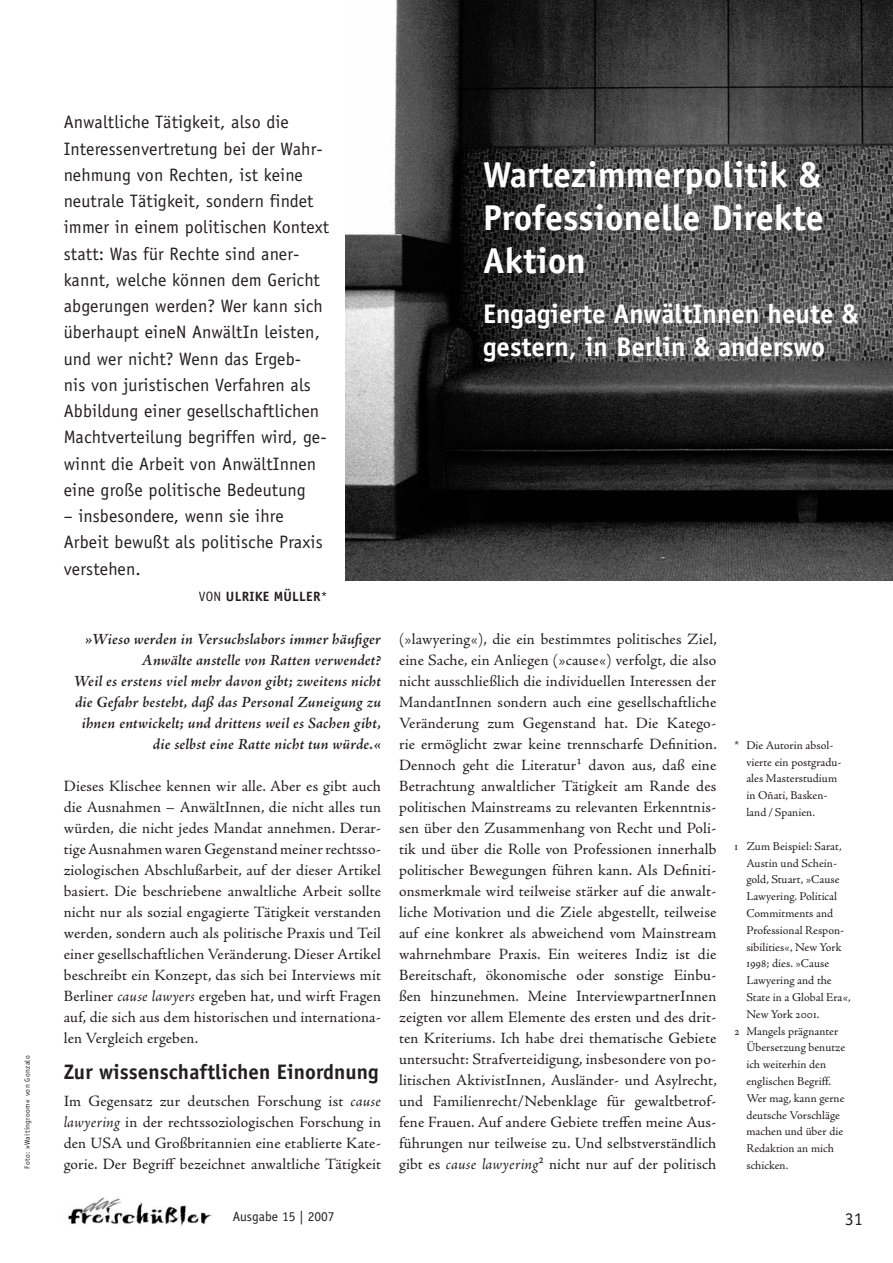
<style>
.page{position:relative;width:893px;height:1263px;background:#fff}
.page>*{position:absolute;margin:0;border:0;box-sizing:border-box;transform-origin:0 0}
.t1{font:700 36px/43.2px "Officina Sans";color:#fff;text-align:justify}
.t2{font:700 27px/32.4px "Officina Sans";color:#fff}
.t3{font:700 21px "Officina Sans";letter-spacing:.005em;color:#231f20}
.t4{font:18px/26.2px "Officina Sans";letter-spacing:.01em;color:#231f20}
.t5{font:15.75px/21px "Adobe Jenson Pro";letter-spacing:.01em;color:#231f20;text-align:justify}
.t6{font:italic 600 15.75px/21px "Adobe Jenson Pro";letter-spacing:.01em;color:#231f20;text-align:right}
.t7{font:700 13.5px "Officina Sans";letter-spacing:.02em;color:#231f20}
.t8{font:13.5px "Officina Sans";color:#231f20}
.t9{font:12px/16.8px "Adobe Jenson Pro";color:#231f20}
.t10{font:7.5px "Officina Sans";letter-spacing:.05em;color:#231f20}
.s1{font-weight:400}
.s2{font-style:italic}
</style>
<div class="page">
<img style="left:68px;top:1197px;width:144px;height:29px">
<img style="left:345px;top:0;width:548px;height:581px">
<p class="t10" style="left:23px;top:1169px;width:115px;rotate:-90deg">Foto: »Waitingroom« von Gonzalo</p>
<p class="t4" style="left:64px;top:109px;width:267px">Anwaltliche Tätigkeit, also die Interessenvertretung bei der Wahr&shy;nehmung von Rechten, ist keine neutrale Tätigkeit, sondern findet immer in einem politischen Kontext statt: Was für Rechte sind aner&shy;kannt, welche können dem Gericht abgerungen werden? Wer kann sich überhaupt eineN AnwältIn leisten, und wer nicht? Wenn das Ergeb-<br>nis von juristischen Verfahren als Abbildung einer gesellschaftlichen Machtverteilung begriffen wird, ge&shy;winnt die Arbeit von AnwältInnen eine große politische Bedeutung</p>
<p class="t4" style="left:64px;top:503px;width:260px">– insbesondere, wenn sie ihre<br>Arbeit bewußt als politische Praxis verstehen.</p>
<p class="t7" style="left:199px;top:588px;width:51px"><span class="s1">Von</span> Ulrike</p>
<p class="t7" style="left:274px;top:588px;width:55px">Müller<span class="s1">*</span></p>
<p class="t6" style="left:74px;top:629px;width:309px">»Wieso werden in Versuchslabors immer häufiger Anwälte anstelle von Ratten verwendet?<br>Weil es erstens viel mehr davon gibt; zweitens nicht die Gefahr besteht, daß das Personal Zuneigung zu ihnen entwickelt; und drittens weil es Sachen gibt, die selbst eine Ratte nicht tun würde.«</p>
<p class="t5" style="left:64px;top:776px;width:319px">Dieses Klischee kennen wir alle. Aber es gibt auch die Ausnahmen – AnwältInnen, die nicht alles tun würden, die nicht jedes Mandat annehmen. Derar&shy;tige Ausnahmen waren Gegenstand meiner rechtsso&shy;ziologischen Abschlußarbeit, auf der dieser Artikel basiert. Die beschriebene anwaltliche Arbeit sollte nicht nur als sozial engagierte Tätigkeit verstanden werden, sondern auch als politische Praxis und Teil einer gesellschaftlichen Veränderung. Dieser Artikel beschreibt ein Konzept, das sich bei Interviews mit Berliner <span class="s2">cause lawyers</span> ergeben hat, und wirft Fragen auf, die sich aus dem historischen und internationa&shy;len Vergleich ergeben.</p>
<h3 class="t3" style="left:64px;top:1059px;width:316px">Zur wissenschaftlichen Einordnung</h3>
<p class="t5" style="left:64px;top:1091px;width:319px">Im Gegensatz zur deutschen Forschung ist <span class="s2">cause lawyering</span> in der rechtssoziologischen Forschung in den USA und Großbritannien eine etablierte Kate&shy;gorie. Der Begriff bezeichnet anwaltliche Tätigkeit</p>
<h1 class="t1" style="left:483px;top:152px;width:342px">Wartezimmerpolitik &amp; Professionelle Direkte Aktion</h1>
<h2 class="t2" style="left:483px;top:298px;width:376px">Engagierte AnwältInnen heute &amp; gestern, in Berlin &amp; anderswo</h2>
<p class="t5" style="left:399px;top:629px;width:319px">(»lawyering«), die ein bestimmtes politisches Ziel, eine Sache, ein Anliegen (»cause«) verfolgt, die also nicht ausschließlich die individuellen Interessen der MandantInnen sondern auch eine gesellschaftliche Veränderung zum Gegenstand hat. Die Katego&shy;rie ermöglicht zwar keine trennscharfe Definition.<br>Dennoch geht die Literatur¹ davon aus, daß eine Betrachtung anwaltlicher Tätigkeit am Rande des politischen Mainstreams zu relevanten Erkenntnis&shy;sen über den Zusammenhang von Recht und Poli&shy;tik und über die Rolle von Professionen innerhalb politischer Bewegungen führen kann. Als Definiti&shy;onsmerkmale wird teilweise stärker auf die anwalt&shy;liche Motivation und die Ziele abgestellt, teilweise auf eine konkret als abweichend vom Mainstream wahrnehmbare Praxis. Ein weiteres Indiz ist die Bereitschaft, ökonomische oder sonstige Einbu&shy;ßen hinzunehmen. Meine InterviewpartnerInnen zeigten vor allem Elemente des ersten und des drit&shy;ten Kriteriums. Ich habe drei thematische Gebiete untersucht: Strafverteidigung, insbesondere von po&shy;litischen AktivistInnen, Ausländer- und Asylrecht, und Familienrecht/Nebenklage für gewaltbetrof&shy;fene Frauen. Auf andere Gebiete treffen meine Aus&shy;führungen nur teilweise zu. Und selbstverständlich gibt es <span class="s2">cause lawyering</span>² nicht nur auf der politisch</p>
<p class="t9" style="left:746px;top:737px;width:97px;text-indent:-12px">* Die Autorin absol&shy;vierte ein postgradu&shy;ales Masterstudium in Oñati, Basken&shy;land /Spanien.</p>
<p class="t9" style="left:734px;top:838px;width:109px">1 Zum Beispiel: Sarat,</p>
<p class="t9" style="left:746px;top:854px;width:92px">Austin und Schein-</p>
<p class="t9" style="left:746px;top:871px;width:95px">gold, Stuart, »Cause</p>
<p class="t9" style="left:746px;top:888px;width:92px">Lawyering. Political</p>
<p class="t9" style="left:746px;top:905px;width:88px">Commitments and</p>
<p class="t9" style="left:746px;top:922px;width:99px">Professional Respon-</p>
<p class="t9" style="left:746px;top:938px;width:97px">sibilities«, New York</p>
<p class="t9" style="left:746px;top:955px;width:84px">1998; dies. »Cause</p>
<p class="t9" style="left:746px;top:972px;width:87px">Lawyering and the</p>
<p class="t9" style="left:746px;top:989px;width:106px">State in a Global Era«,</p>
<p class="t9" style="left:746px;top:1006px;width:74px">New York 2001.</p>
<p class="t9" style="left:734px;top:1022px;width:105px">2 Mangels prägnanter</p>
<p class="t9" style="left:746px;top:1039px;width:100px">Übersetzung benutze</p>
<p class="t9" style="left:746px;top:1056px;width:81px">ich weiterhin den</p>
<p class="t9" style="left:746px;top:1073px;width:86px">englischen Begriff.</p>
<p class="t9" style="left:746px;top:1090px;width:100px">Wer mag, kann gerne</p>
<p class="t9" style="left:746px;top:1106px;width:95px">deutsche Vorschläge</p>
<p class="t9" style="left:746px;top:1123px;width:98px">machen und über die</p>
<p class="t9" style="left:746px;top:1140px;width:89px">Redaktion an mich</p>
<p class="t9" style="left:746px;top:1157px;width:44px">schicken.</p>
<p class="t8" style="left:233px;top:1209px;width:103px">Ausgabe 15 | 2007</p>
<p class="t4" style="left:845px;top:1205px;width:19px">31</p>
</div>
